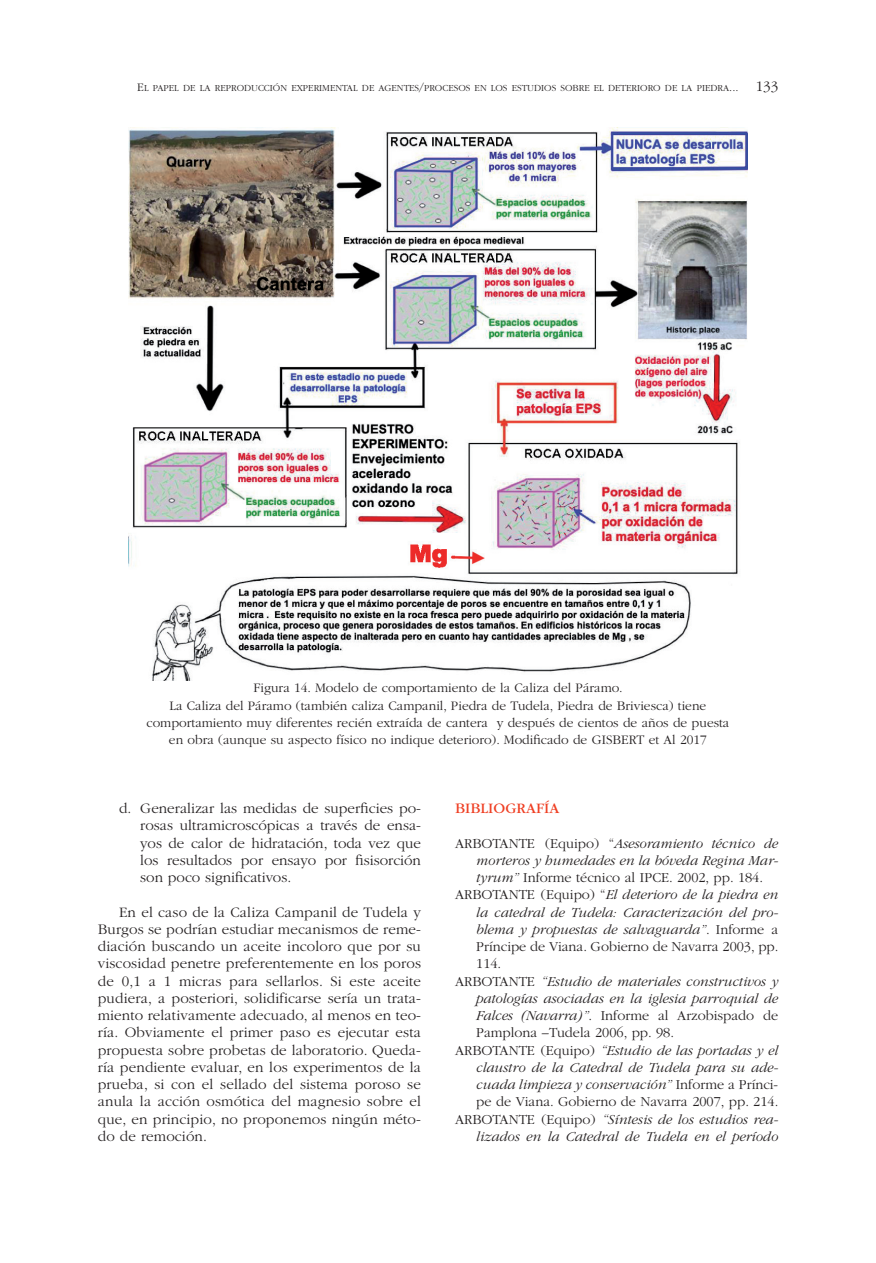
<style>
.page{position:relative;width:876px;height:1263px;background:#fff}
.page>*{position:absolute;margin:0;border:0;box-sizing:border-box;transform-origin:0 0}
.t1{font:300 15px/17.2px "ITC Garamond Std";letter-spacing:.005em;color:#231f20;text-align:justify}
.t2{font:15px "ITC Garamond Std Bk SC800";color:#ef3e22}
.t3{font:italic 300 14.25px "ITC Garamond Std";color:#231f20}
.t4{font:300 14.25px "ITC Garamond Std";color:#231f20}
.t5{font:300 13.5px/17.2px "ITC Garamond Std";color:#231f20;text-align:center}
.t6{font:9.6px "ITC Garamond Std Lt SC800";color:#231f20}
.s1{font-size:12px}
.s2{font-family:"ITC Garamond Std";font-weight:300;font-size:15px}
.s3{font-style:normal}
.s4{font-style:italic}
</style>
<div class="page">
<img style="left:128px;top:128px;width:620px;height:552px">
<p class="t6" style="left:137px;top:82px;width:642px"><span class="s1">E</span>L PAPEL DE LA REPRODUCCIÓN EXPERIMENTAL DE AGENTES<span class="s1">/</span>PROCESOS EN LOS ESTUDIOS SOBRE EL DETERIORO DE LA PIEDRA<span class="s1">...</span> <span class="s2">133</span></p>
<p class="t5" style="left:147px;top:680px;width:584px">Figura 14. Modelo de comportamiento de la Caliza del Páramo.<br>La Caliza del Páramo (también caliza Campanil, Piedra de Tudela, Piedra de Briviesca) tiene comportamiento muy diferentes recién extraída de cantera y después de cientos de años de puesta en obra (aunque su aspecto físico no indique deterioro). Modificado de GISBERT et Al 2017</p>
<p class="t1" style="left:140px;top:801px;width:282px;text-indent:-21px">d. Generalizar las medidas de superficies po&shy;rosas ultramicroscópicas a través de ensa&shy;yos de calor de hidratación, toda vez que los resultados por ensayo por fisisorción son poco significativos.</p>
<p class="t1" style="left:98px;top:904px;width:325px;text-indent:21px">En el caso de la Caliza Campanil de Tudela y Burgos se podrían estudiar mecanismos de reme&shy;diación buscando un aceite incoloro que por su viscosidad penetre preferentemente en los poros de 0,1 a 1 micras para sellarlos. Si este aceite pudiera, a posteriori, solidificarse sería un trata&shy;miento relativamente adecuado, al menos en teo&shy;ría. Obviamente el primer paso es ejecutar esta propuesta sobre probetas de laboratorio. Queda&shy;ría pendiente evaluar, en los experimentos de la prueba, si con el sellado del sistema poroso se anula la acción osmótica del magnesio sobre el que, en principio, no proponemos ningún méto&shy;do de remoción.</p>
<p class="t2" style="left:455px;top:799px;width:106px">BIBLIOGRAFÍA</p>
<p class="t3" style="left:455px;top:838px;width:325px"><span class="s3">ARBOTANTE (Equipo) “</span>Asesoramiento técnico de</p>
<p class="t3" style="left:476px;top:855px;width:303px">morteros y humedades en la bóveda Regina Mar-</p>
<p class="t4" style="left:476px;top:872px;width:288px"><span class="s4">tyrum”</span> Informe técnico al IPCE. 2002, pp. 184.</p>
<p class="t3" style="left:455px;top:889px;width:325px"><span class="s3">ARBOTANTE (Equipo) “</span>El deterioro de la piedra en</p>
<p class="t3" style="left:476px;top:907px;width:303px">la catedral de Tudela: Caracterización del pro-</p>
<p class="t3" style="left:476px;top:924px;width:303px">blema y propuestas de salvaguarda”<span class="s3">. Informe a</span></p>
<p class="t4" style="left:476px;top:941px;width:304px">Príncipe de Viana. Gobierno de Navarra 2003, pp.</p>
<p class="t4" style="left:476px;top:958px;width:27px">114.</p>
<p class="t3" style="left:455px;top:976px;width:325px"><span class="s3">ARBOTANTE</span> “Estudio de materiales constructivos y</p>
<p class="t3" style="left:476px;top:993px;width:303px">patologías asociadas en la iglesia parroquial de</p>
<p class="t4" style="left:476px;top:1010px;width:303px"><span class="s4">Falces (Navarra)”</span>. Informe al Arzobispado de</p>
<p class="t4" style="left:476px;top:1027px;width:199px">Pamplona –Tudela 2006, pp. 98.</p>
<p class="t3" style="left:455px;top:1045px;width:325px"><span class="s3">ARBOTANTE (Equipo)</span> “Estudio de las portadas y el</p>
<p class="t3" style="left:476px;top:1062px;width:303px">claustro de la Catedral de Tudela para su ade-</p>
<p class="t3" style="left:476px;top:1079px;width:303px">cuada limpieza y conservación” <span class="s3">Informe a Prínci-</span></p>
<p class="t4" style="left:476px;top:1096px;width:304px">pe de Viana. Gobierno de Navarra 2007, pp. 214.</p>
<p class="t3" style="left:455px;top:1114px;width:325px"><span class="s3">ARBOTANTE (Equipo)</span> “Síntesis de los estudios rea-</p>
<p class="t3" style="left:476px;top:1131px;width:303px">lizados en la Catedral de Tudela en el período</p>
</div>
